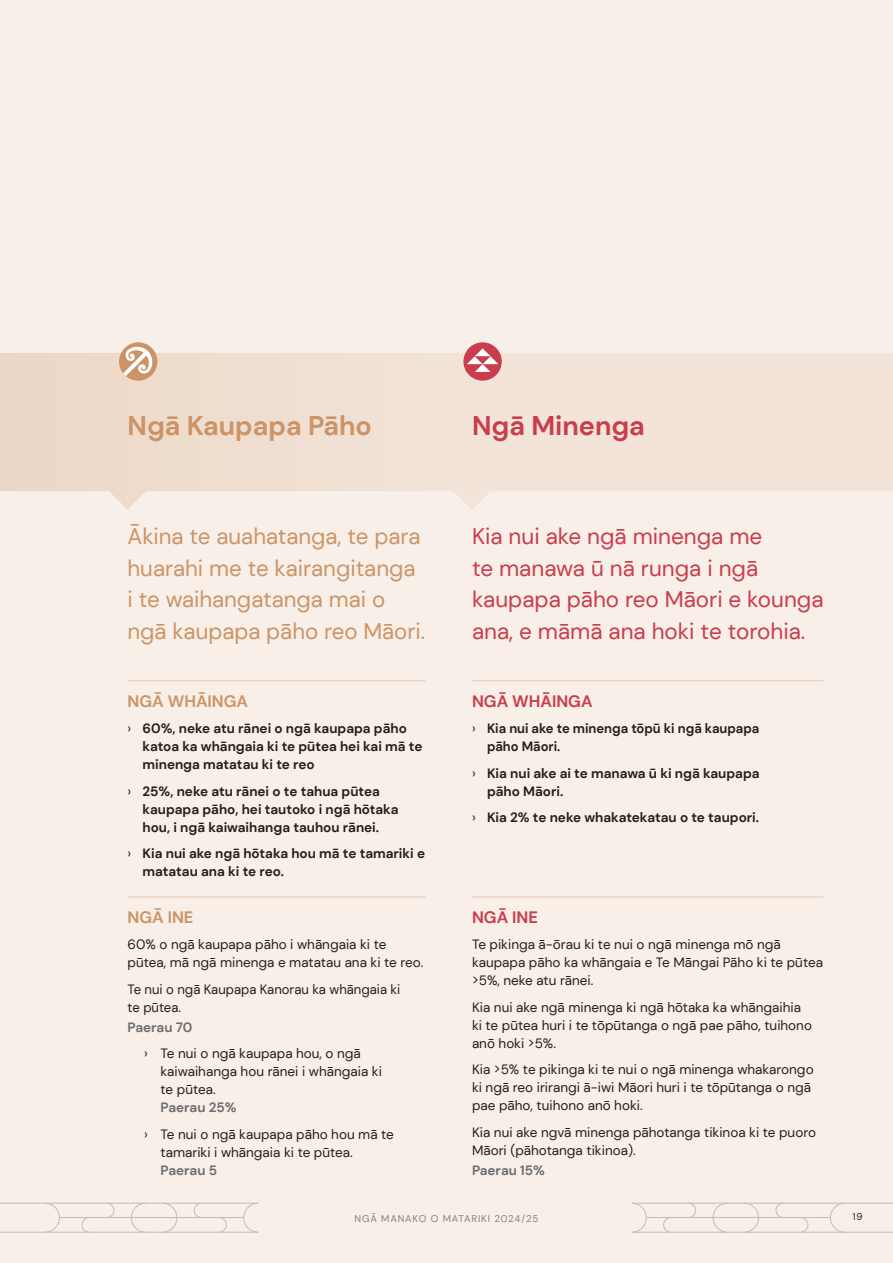
<style>
.page{position:relative;width:893px;height:1263px;background:#f7efe8}
.page>*{position:absolute;margin:0;border:0;box-sizing:border-box;transform-origin:0 0}
.H3_Gold{font:700 27px "DM Sans";color:#cc9466}
.H3_red{font:700 27px "DM Sans";color:#c93d4c}
.Intro_white{font:22.5px/31.5px "DM Sans";color:#c93d4c}
.Intro_white-2{font:22.5px/31.5px "DM Sans";color:#cc9466}
.H4_red{font:700 16.5px "DM Sans";color:#cc9466}
.H4_red-2{font:700 16.5px "DM Sans";color:#c93d4c}
.Body_text{font:13.5px/18px "DM Sans";color:#231f20}
.Body_text-2{font:700 13.5px/18px "DM Sans";color:#231f20}
.Body_text-3{font:700 13.5px "DM Sans";color:#6d6e71}
.t1{font:9.75px "DM Sans";letter-spacing:.09em;color:#808285}
.t2{font:9.75px "DM Sans";color:#231f20}
.s1{font-weight:400}
.s2{font-weight:700;color:#6d6e71}
</style>
<div class="page">
<hr style="left:632px;top:1203px;width:261px;height:1px;background:#bcbec0">
<hr style="left:632px;top:1232px;width:261px;height:1px;background:#bcbec0">
<hr style="left:646px;top:1217px;width:184px;height:1px;background:#bcbec0">
<svg style="left:744px;top:1203px;width:15px;height:30px"></svg>
<svg style="left:713px;top:1203px;width:15px;height:30px"></svg>
<svg style="left:775px;top:1203px;width:9px;height:14px"></svg>
<svg style="left:800px;top:1218px;width:8px;height:15px"></svg>
<svg style="left:830px;top:1203px;width:15px;height:30px"></svg>
<svg style="left:631px;top:1203px;width:16px;height:30px"></svg>
<svg style="left:688px;top:1203px;width:8px;height:14px"></svg>
<svg style="left:663px;top:1218px;width:8px;height:15px"></svg>
<hr style="left:0;top:1203px;width:258px;height:1px;background:#bcbec0">
<hr style="left:0;top:1232px;width:258px;height:1px;background:#bcbec0">
<hr style="left:59px;top:1217px;width:185px;height:1px;background:#bcbec0">
<svg style="left:131px;top:1203px;width:15px;height:30px"></svg>
<svg style="left:162px;top:1203px;width:15px;height:30px"></svg>
<svg style="left:106px;top:1203px;width:8px;height:14px"></svg>
<svg style="left:82px;top:1218px;width:8px;height:15px"></svg>
<svg style="left:44px;top:1203px;width:16px;height:30px"></svg>
<svg style="left:243px;top:1203px;width:16px;height:30px"></svg>
<svg style="left:194px;top:1203px;width:8px;height:14px"></svg>
<svg style="left:218px;top:1218px;width:9px;height:15px"></svg>
<svg style="left:0;top:353px;width:893px;height:157px"></svg>
<hr style="left:128px;top:680px;width:297px;height:1px;background:#e6c9b3">
<hr style="left:128px;top:896px;width:297px;height:1px;background:#e6c9b3">
<hr style="left:472px;top:680px;width:351px;height:1px;background:#e6c9b3">
<hr style="left:472px;top:896px;width:351px;height:1px;background:#e6c9b3">
<div style="left:463px;top:342px;width:39px;height:39px;background:#c93d4c;border-radius:50%"></div>
<svg style="left:467px;top:348px;width:31px;height:24px"></svg>
<div style="left:119px;top:342px;width:38px;height:39px;background:#cc9466;border-radius:50%"></div>
<svg style="left:120px;top:346px;width:33px;height:33px"></svg>
<p class="H3_Gold" style="left:128px;top:409px;width:246px">Ngā Kaupapa Pāho</p>
<p class="Intro_white-2" style="left:128px;top:521px;width:299px">Ākina te auahatanga, te para huarahi me te kairangitanga i te waihangatanga mai o ngā kaupapa pāho reo Māori.</p>
<p class="H4_red" style="left:128px;top:691px;width:122px">NGĀ WHĀINGA</p>
<p class="Body_text-2" style="left:143px;top:719px;width:281px;text-indent:-15px"><span class="s1">›</span> 60%, neke atu rānei o ngā kaupapa pāho katoa ka whāngaia ki te pūtea hei kai mā te minenga matatau ki te reo</p>
<p class="Body_text-2" style="left:143px;top:782px;width:257px;text-indent:-15px"><span class="s1">›</span> 25%, neke atu rānei o te tahua pūtea kaupapa pāho, hei tautoko i ngā hōtaka hou, i ngā kaiwaihanga tauhou rānei.</p>
<p class="Body_text-2" style="left:143px;top:844px;width:284px;text-indent:-15px"><span class="s1">›</span> Kia nui ake ngā hōtaka hou mā te tamariki e matatau ana ki te reo.</p>
<p class="H4_red" style="left:128px;top:907px;width:67px">NGĀ INE</p>
<p class="Body_text" style="left:128px;top:935px;width:297px">60% o ngā kaupapa pāho i whāngaia ki te pūtea, mā ngā minenga e matatau ana ki te reo.</p>
<p class="Body_text" style="left:128px;top:980px;width:274px">Te nui o ngā Kaupapa Kanorau ka whāngaia ki te pūtea.</p>
<p class="Body_text-3" style="left:128px;top:1019px;width:66px">Paerau 70</p>
<p class="Body_text" style="left:161px;top:1045px;width:223px;text-indent:-16px">› Te nui o ngā kaupapa hou, o ngā kaiwaihanga hou rānei i whāngaia ki te pūtea.<br><span class="s2">Paerau 25%</span></p>
<p class="Body_text" style="left:161px;top:1125px;width:235px;text-indent:-16px">› Te nui o ngā kaupapa pāho hou mā te tamariki i whāngaia ki te pūtea.<br><span class="s2">Paerau 5</span></p>
<p class="H3_red" style="left:472px;top:409px;width:174px">Ngā Minenga</p>
<p class="Intro_white" style="left:472px;top:521px;width:353px">Kia nui ake ngā minenga me<br>te manawa ū nā runga i ngā kaupapa pāho reo Māori e kounga ana, e māmā ana hoki te torohia.</p>
<p class="H4_red-2" style="left:472px;top:691px;width:122px">NGĀ WHĀINGA</p>
<p class="Body_text-2" style="left:487px;top:719px;width:274px;text-indent:-15px"><span class="s1">›</span> Kia nui ake te minenga tōpū ki ngā kaupapa pāho Māori.</p>
<p class="Body_text-2" style="left:487px;top:764px;width:274px;text-indent:-15px"><span class="s1">›</span> Kia nui ake ai te manawa ū ki ngā kaupapa pāho Māori.</p>
<p class="Body_text-2" style="left:472px;top:808px;width:289px"><span class="s1">›</span> Kia 2% te neke whakatekatau o te taupori.</p>
<p class="H4_red-2" style="left:472px;top:907px;width:67px">NGĀ INE</p>
<p class="Body_text" style="left:472px;top:935px;width:352px">Te pikinga ā-ōrau ki te nui o ngā minenga mō ngā kaupapa pāho ka whāngaia e Te Māngai Pāho ki te pūtea &gt;5%, neke atu rānei.</p>
<p class="Body_text" style="left:472px;top:998px;width:341px">Kia nui ake ngā minenga ki ngā hōtaka ka whāngaihia ki te pūtea huri i te tōpūtanga o ngā pae pāho, tuihono anō hoki &gt;5%.</p>
<p class="Body_text" style="left:472px;top:1060px;width:343px">Kia &gt;5% te pikinga ki te nui o ngā minenga whakarongo ki ngā reo irirangi ā-iwi Māori huri i te tōpūtanga o ngā pae pāho, tuihono anō hoki.</p>
<p class="Body_text" style="left:472px;top:1123px;width:345px">Kia nui ake ngvā minenga pāhotanga tikinoa ki te puoro<br>Māori (pāhotanga tikinoa).</p>
<p class="Body_text-3" style="left:472px;top:1162px;width:74px">Paerau 15%</p>
<p class="t1" style="left:355px;top:1212px;width:185px">NGĀ MANAKO O MATARIKI 2024/25</p>
<p class="t2" style="left:853px;top:1211px;width:11px">19</p>
</div>
